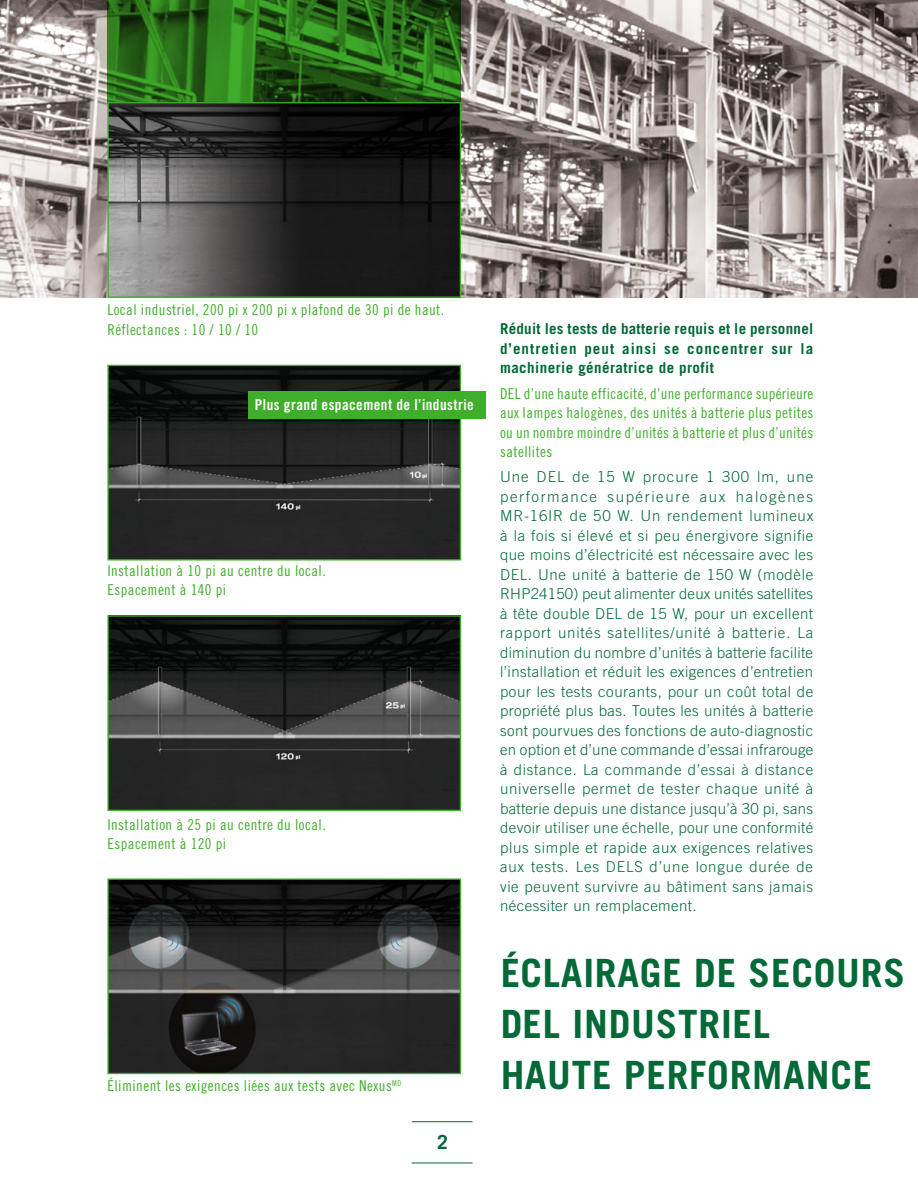
<style>
.page{position:relative;width:918px;height:1188px;background:#fff}
.page>*{position:absolute;margin:0;border:0;box-sizing:border-box;transform-origin:0 0}
.t1{font:700 39px/51px "Trade Gothic LT Std";letter-spacing:.02em;color:#026937}
.t2{font:700 19.5px "Trade Gothic LT Std";color:#026937}
.t3{font:300 15px/19.5px "Trade Gothic LT Std";letter-spacing:.03em;color:#026937;text-align:justify}
.t4{font:15px/19.5px "Trade Gothic LT Std Cn 18";letter-spacing:.03em;color:#3fae2a}
.t5{font:700 15px/19.5px "Trade Gothic LT Std";letter-spacing:.03em;color:#026937;text-align:justify}
.t6{font:15px "Trade Gothic LT Std Bd Cn 20";letter-spacing:.03em;color:#fff}
</style>
<div class="page">
<img style="left:0;top:0;width:918px;height:298px">
<svg style="left:107px;top:0;width:354px;height:102px;background:#286b19"></svg>
<hr style="left:412px;top:1121px;width:60px;height:1px;background:#026937">
<hr style="left:412px;top:1163px;width:60px;height:1px;background:#026937">
<img style="left:109px;top:104px;width:350px;height:192px">
<div style="left:107px;top:102px;width:354px;height:196px;border:1px solid #3fae2a"></div>
<img style="left:109px;top:880px;width:350px;height:192px">
<div style="left:107px;top:878px;width:354px;height:196px;border:1px solid #3fae2a"></div>
<img style="left:109px;top:617px;width:350px;height:192px">
<div style="left:107px;top:615px;width:354px;height:196px;border:1px solid #3fae2a"></div>
<img style="left:109px;top:367px;width:350px;height:192px">
<div style="left:107px;top:365px;width:354px;height:196px;border:1px solid #3fae2a"></div>
<div style="left:249px;top:392px;width:237px;height:27px;background:#3fae2a"></div>
<p class="t4" style="left:107px;top:300px;width:338px">Local industriel, 200 pi x 200 pi x plafond de 30 pi de haut.<br>Réflectances : 10 / 10 / 10</p>
<p class="t6" style="left:255px;top:396px;width:220px">Plus grand espacement de l’industrie</p>
<p class="t4" style="left:107px;top:561px;width:220px">Installation à 10 pi au centre du local.<br>Espacement à 140 pi</p>
<p class="t4" style="left:107px;top:815px;width:220px">Installation à 25 pi au centre du local.<br>Espacement à 120 pi</p>
<p class="t4" style="left:107px;top:1076px;width:295px">Éliminent les exigences liées aux tests avec Nexus<sup>MD</sup></p>
<h2 class="t2" style="left:437px;top:1130px;width:12px">2</h2>
<p class="t5" style="left:500px;top:319px;width:315px">Réduit les tests de batterie requis et le personnel d’entretien peut ainsi se concentrer sur la machinerie génératrice de profit</p>
<p class="t4" style="left:500px;top:383px;width:315px;text-align:justify">DEL d’une haute efficacité, d’une performance supérieure aux lampes halogènes, des unités à batterie plus petites ou un nombre moindre d’unités à batterie et plus d’unités satellites</p>
<p class="t3" style="left:500px;top:467px;width:315px">Une DEL de 15 W procure 1 300 lm, une performance supérieure aux halogènes MR-16IR de 50 W. Un rendement lumineux à la fois si élevé et si peu énergivore signifie que moins d’électricité est nécessaire avec les DEL. Une unité à batterie de 150 W (modèle RHP24150) peut alimenter deux unités satellites à tête double DEL de 15 W, pour un excellent rapport unités satellites/unité à batterie. La diminution du nombre d’unités à batterie facilite l’installation et réduit les exigences d’entretien pour les tests courants, pour un coût total de propriété plus bas. Toutes les unités à batterie sont pourvues des fonctions de auto-diagnostic en option et d’une commande d’essai infrarouge à distance. La commande d’essai à distance universelle permet de tester chaque unité à batterie depuis une distance jusqu’à 30 pi, sans devoir utiliser une échelle, pour une conformité plus simple et rapide aux exigences relatives aux tests. Les DELS d’une longue durée de vie peuvent survivre au bâtiment sans jamais nécessiter un remplacement.</p>
<h1 class="t1" style="left:500px;top:947px;width:407px">ÉCLAIRAGE DE SECOURS<br>DEL INDUSTRIEL<br>HAUTE PERFORMANCE</h1>
</div>
